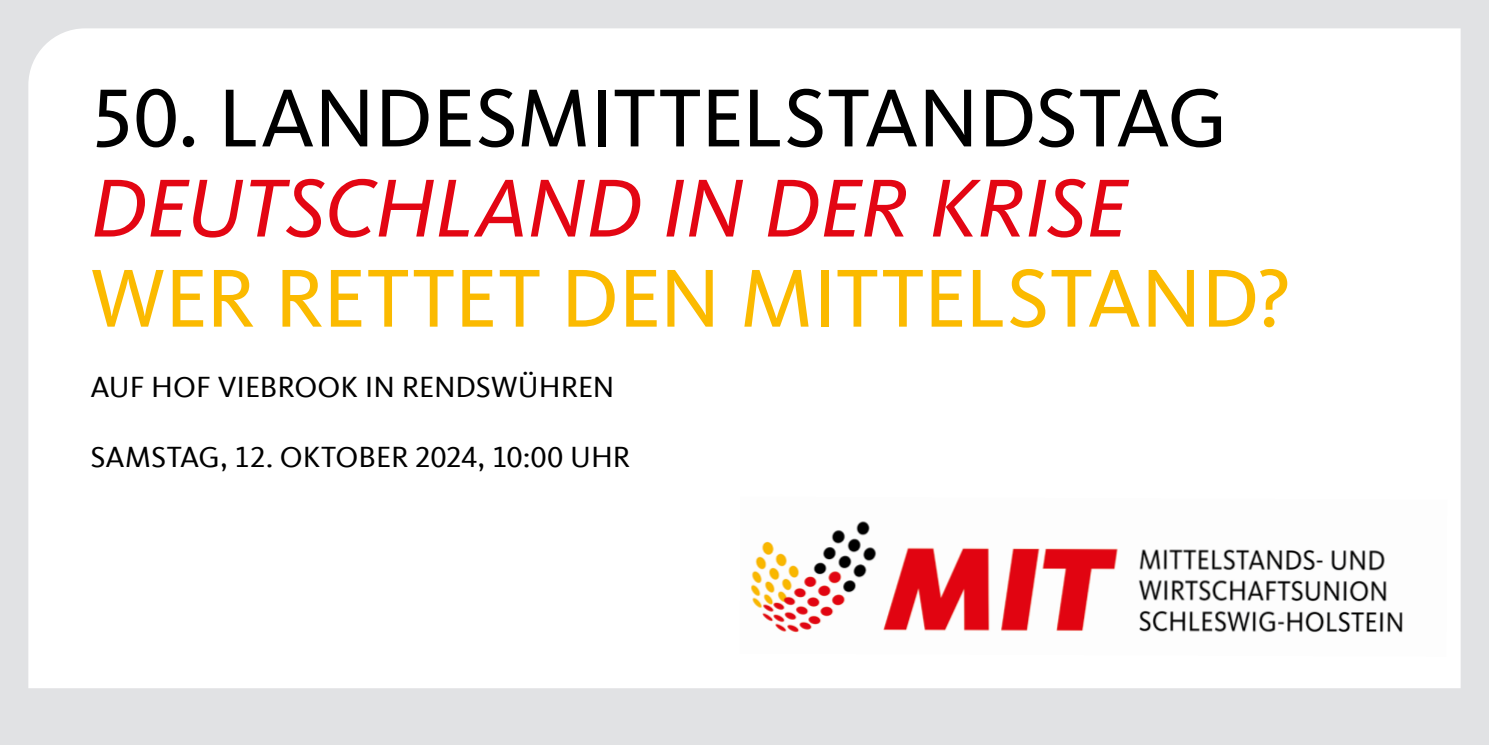
<style>
.page{position:relative;width:1489px;height:745px;background:#fff}
.page>*{position:absolute;margin:0;border:0;box-sizing:border-box;transform-origin:0 0}
.t1{font:85px "CDU Kievit Tab";letter-spacing:-.01em;color:#000}
.t2{font:85px "CDU Kievit Tab";letter-spacing:-.01em;color:#fbba00}
.t3{font:italic 85px "CDU Kievit Tab";letter-spacing:-.01em;color:#e30613}
.t4{font:30px "CDU Kievit Tab";color:#000}
</style>
<div class="page">
<div style="left:0;top:0;width:1488px;height:744px;background:#e1e2e4"></div>
<div style="left:28px;top:28px;width:1432px;height:659px;background:#fff"></div>
<img style="left:739px;top:496px;width:707px;height:160px">
<h1 class="t1" style="left:90px;top:70px;width:1138px">50. LANDESMITTELSTANDSTAG</h1>
<h1 class="t3" style="left:90px;top:158px;width:1039px">DEUTSCHLAND IN DER KRISE</h1>
<h1 class="t2" style="left:90px;top:250px;width:1202px">WER RETTET DEN MITTELSTAND?</h1>
<p class="t4" style="left:90px;top:369px;width:525px">AUF HOF VIEBROOK IN RENDSWÜHREN</p>
<p class="t4" style="left:90px;top:439px;width:541px">SAMSTAG, 12. OKTOBER 2024, 10:00 UHR</p>
</div>
